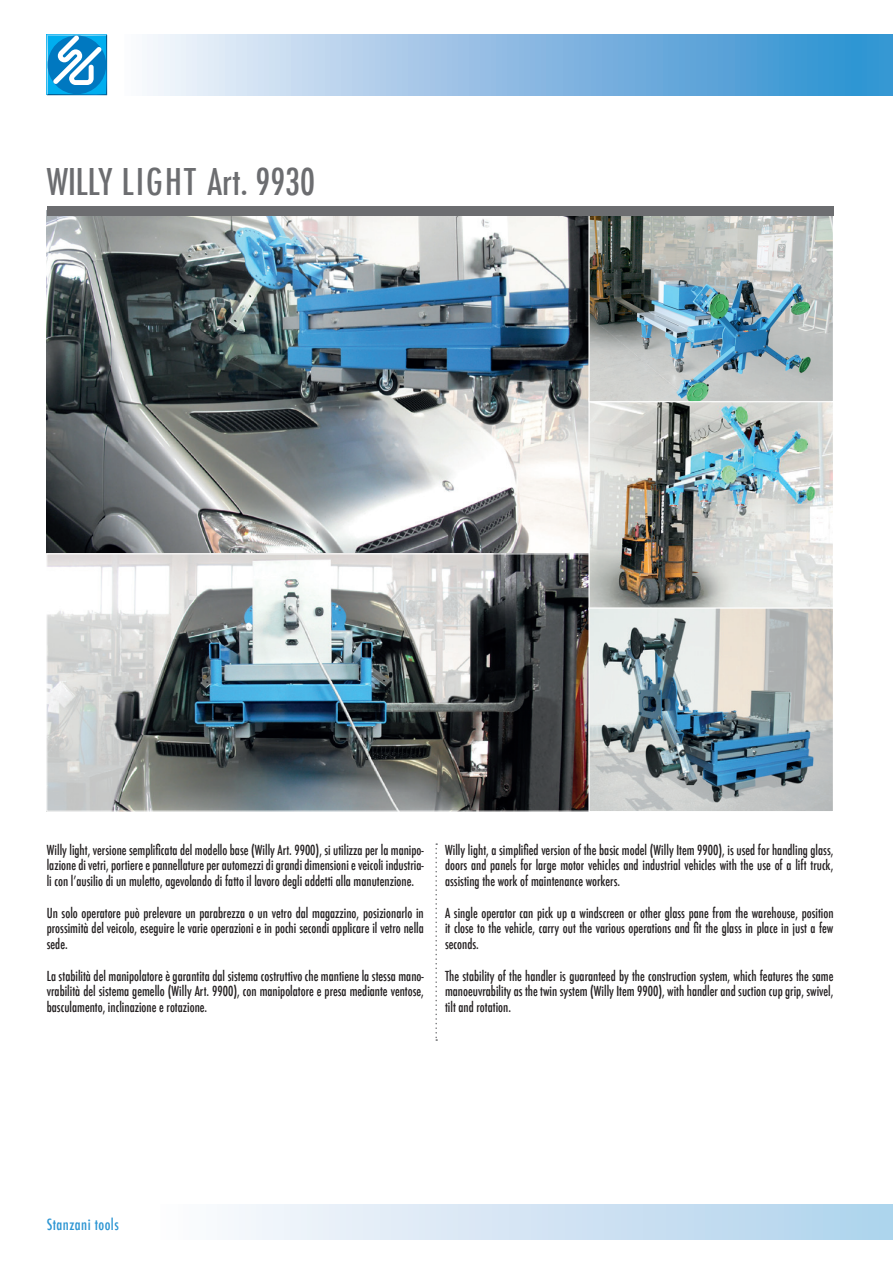
<style>
.page{position:relative;width:893px;height:1263px;background:#fff}
.page>*{position:absolute;margin:0;border:0;box-sizing:border-box;transform-origin:0 0}
.t1{font:500 condensed 36px "Futura";color:#6c6d70}
.t2{font:500 condensed 15px "Futura";letter-spacing:.03em;color:#2e96d3}
.t3{font:500 condensed 13.5px/15.8px "Futura";color:#231f20;text-align:justify;scale:.95 1}
</style>
<div class="page">
<svg style="left:47px;top:35px;width:60px;height:60px"></svg>
<div style="left:125px;top:34px;width:768px;height:62px;background:linear-gradient(to right,#f8f3fb,#298bcf)"></div>
<div style="left:160px;top:1204px;width:733px;height:35px;background:linear-gradient(to right,#fcfbfd,#add2ec)"></div>
<img style="left:47px;top:216px;width:541px;height:337px">
<img style="left:48px;top:555px;width:540px;height:254px">
<svg style="left:435px;top:843px;width:2px;height:198px"></svg>
<img style="left:590px;top:402px;width:242px;height:205px">
<img style="left:590px;top:609px;width:242px;height:201px">
<div style="left:588px;top:607px;width:246px;height:205px;border:1px solid #fff"></div>
<img style="left:590px;top:216px;width:242px;height:184px">
<div style="left:588px;top:211px;width:246px;height:191px;border:1px solid #fff"></div>
<div style="left:47px;top:206px;width:786px;height:10px;background:#6c6d70"></div>
<h1 class="t1" style="left:47px;top:158px;width:270px">WILLY LIGHT Art. 9930</h1>
<p class="t3" style="left:47px;top:842px;width:398px">Willy light, versione semplificata del modello base (Willy Art. 9900), si utilizza per la manipo&shy;lazione di vetri, portiere e pannellature per automezzi di grandi dimensioni e veicoli industria&shy;li con l’ausilio di un muletto, agevolando di fatto il lavoro degli addetti alla manutenzione.</p>
<p class="t3" style="left:47px;top:905px;width:398px">Un solo operatore può prelevare un parabrezza o un vetro dal magazzino, posizionarlo in prossimità del veicolo, eseguire le varie operazioni e in pochi secondi applicare il vetro nella sede.</p>
<p class="t3" style="left:47px;top:968px;width:398px">La stabilità del manipolatore è garantita dal sistema costruttivo che mantiene la stessa mano&shy;vrabilità del sistema gemello (Willy Art. 9900), con manipolatore e presa mediante ventose, basculamento, inclinazione e rotazione.</p>
<p class="t3" style="left:445px;top:842px;width:410px">Willy light, a simplified version of the basic model (Willy Item 9900), is used for handling glass, doors and panels for large motor vehicles and industrial vehicles with the use of a lift truck, assisting the work of maintenance workers.</p>
<p class="t3" style="left:445px;top:905px;width:410px">A single operator can pick up a windscreen or other glass pane from the warehouse, position it close to the vehicle, carry out the various operations and fit the glass in place in just a few seconds.</p>
<p class="t3" style="left:445px;top:968px;width:410px">The stability of the handler is guaranteed by the construction system, which features the same manoeuvrability as the twin system (Willy Item 9900), with handler and suction cup grip, swivel, tilt and rotation.</p>
<p class="t2" style="left:47px;top:1214px;width:74px">Stanzani tools</p>
</div>
